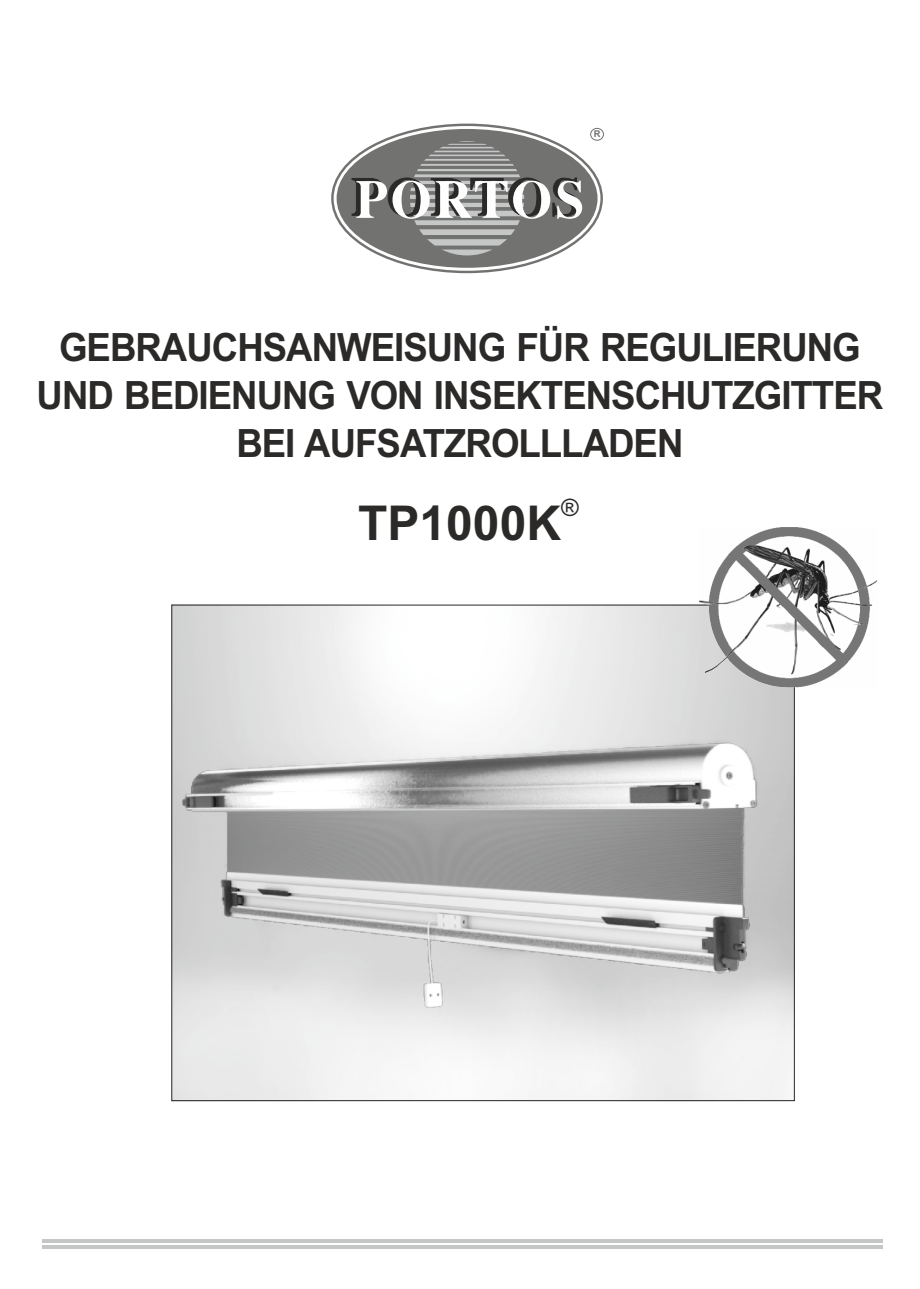
<style>
.page{position:relative;width:920px;height:1289px;background:#fff}
.page>*{position:absolute;margin:0;border:0;box-sizing:border-box;transform-origin:0 0}
.t1{font:700 48px "Arial";color:#2b2a29}
.t2{font:700 39px/48px "Arial";letter-spacing:-.03em;color:#2b2a29;text-align:center;scale:.94 1}
.t3{font:24px "Arial";color:#2b2a29}
.t4{font:700 9.3px "Arial";color:#727271}
</style>
<div class="page">
<img style="left:173px;top:606px;width:619px;height:493px">
<img style="left:699px;top:527px;width:178px;height:160px">
<hr style="left:42px;top:1239px;width:840px;height:4px;background:#c5c6c6">
<hr style="left:42px;top:1245px;width:840px;height:4px;background:#c5c6c6">
<svg style="left:331px;top:124px;width:272px;height:149px"></svg>
<div style="left:590px;top:128px;width:13px;height:12px;border:1px solid #727271;border-radius:50%"></div>
<p class="t4" style="left:594px;top:131px;width:8px">R</p>
<p class="t2" style="left:37px;top:327px;width:902px">GEBRAUCHSANWEISUNG FÜR REGULIERUNG<br>UND BEDIENUNG VON INSEKTENSCHUTZGITTER<br>BEI AUFSATZROLLLADEN</p>
<p class="t3" style="left:561px;top:498px;width:19px">®</p>
<p class="t1" style="left:358px;top:505px;width:204px">TP1000K</p>
</div>
